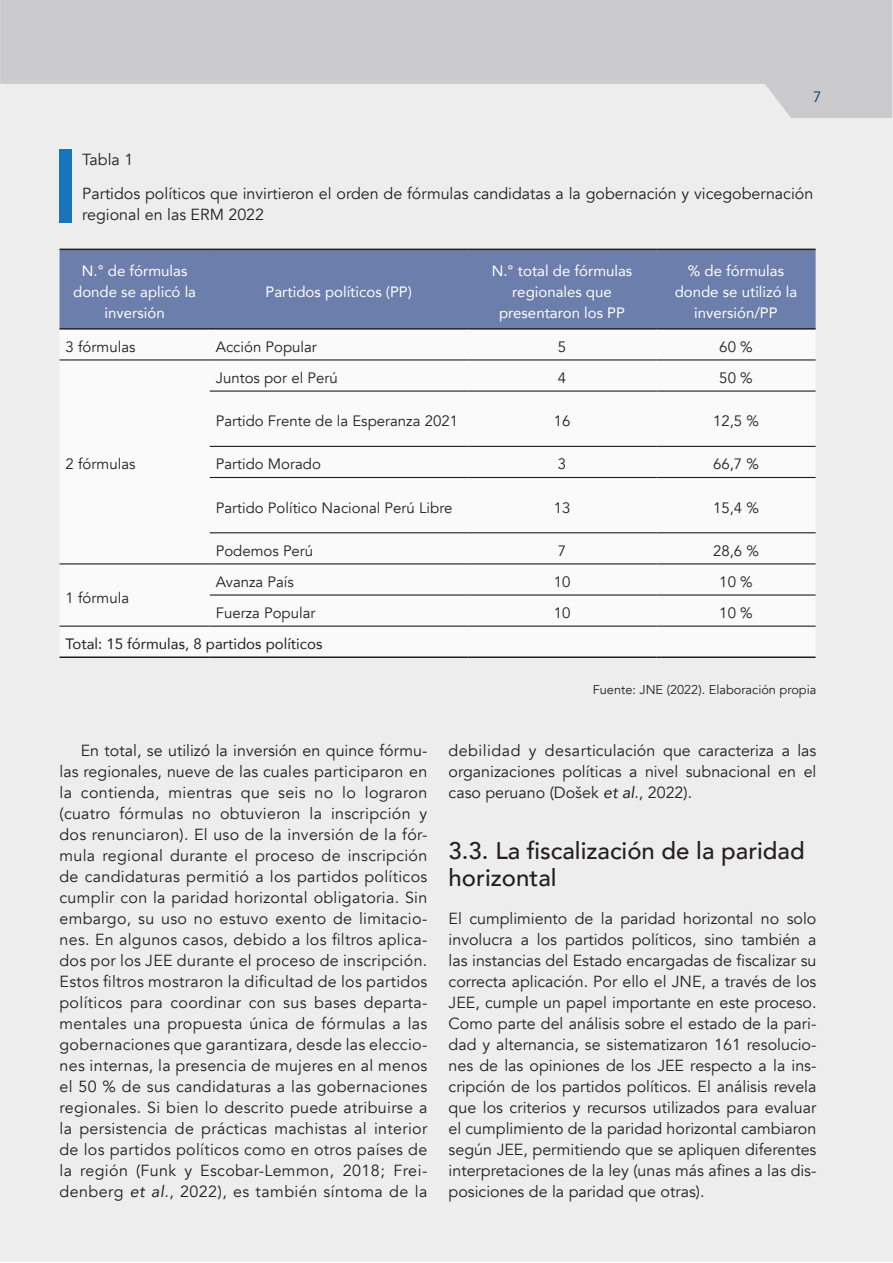
<style>
.page{position:relative;width:893px;height:1263px;background:#fff}
.page>*{position:absolute;margin:0;border:0;box-sizing:border-box;transform-origin:0 0}
.Subtitulo{font:500 24px/27px "Avenir";color:#231f20}
.Ultimo_parrafo{font:16.05px/21px "Avenir";letter-spacing:.005em;color:#231f20;text-align:justify}
.Primer_parrafo{font:16.05px/21px "Avenir";color:#231f20}
.Primer_parrafo-2{font:15px "Avenir";color:#231f20}
.Primer_parrafo-3{font:15px/21px "Avenir";color:#fff;text-align:center}
.Primer_parrafo-4{font:15px "Avenir";color:#231f20}
.t1{font:15px "Avenir";color:#013874}
.Primer_parrafo-5{font:12.75px "Avenir";color:#231f20}
.s1{font-style:italic}
</style>
<div class="page">
<div style="left:1px;top:1px;width:892px;height:1261px;background:#ededee"></div>
<svg style="left:0;top:0;width:892px;height:118px;fill:#cbcbce"></svg>
<div style="left:60px;top:150px;width:12px;height:73px;background:#1974bb"></div>
<div style="left:60px;top:250px;width:756px;height:78px;background:#6c7fac"></div>
<div style="left:60px;top:330px;width:756px;height:326px;background:#fafafa"></div>
<hr style="left:60px;top:249px;width:150px;height:1px;background:#231f20">
<hr style="left:210px;top:249px;width:258px;height:1px;background:#231f20">
<hr style="left:468px;top:249px;width:188px;height:1px;background:#231f20">
<hr style="left:656px;top:249px;width:160px;height:1px;background:#231f20">
<hr style="left:60px;top:328px;width:150px;height:2px;background:#231f20">
<hr style="left:210px;top:328px;width:258px;height:2px;background:#231f20">
<hr style="left:468px;top:328px;width:188px;height:2px;background:#231f20">
<hr style="left:656px;top:328px;width:160px;height:2px;background:#231f20">
<hr style="left:60px;top:656px;width:150px;height:2px;background:#231f20">
<hr style="left:210px;top:656px;width:258px;height:2px;background:#231f20">
<hr style="left:468px;top:656px;width:188px;height:2px;background:#231f20">
<hr style="left:656px;top:656px;width:160px;height:2px;background:#231f20">
<hr style="left:60px;top:359px;width:150px;height:1px;background:#231f20">
<hr style="left:210px;top:359px;width:258px;height:1px;background:#231f20">
<hr style="left:468px;top:359px;width:188px;height:1px;background:#231f20">
<hr style="left:656px;top:359px;width:160px;height:1px;background:#231f20">
<hr style="left:210px;top:390px;width:258px;height:2px;background:#231f20">
<hr style="left:468px;top:390px;width:188px;height:2px;background:#231f20">
<hr style="left:656px;top:390px;width:160px;height:2px;background:#231f20">
<hr style="left:210px;top:446px;width:258px;height:1px;background:#231f20">
<hr style="left:468px;top:446px;width:188px;height:1px;background:#231f20">
<hr style="left:656px;top:446px;width:160px;height:1px;background:#231f20">
<hr style="left:210px;top:477px;width:258px;height:1px;background:#231f20">
<hr style="left:468px;top:477px;width:188px;height:1px;background:#231f20">
<hr style="left:656px;top:477px;width:160px;height:1px;background:#231f20">
<hr style="left:210px;top:532px;width:258px;height:1px;background:#231f20">
<hr style="left:468px;top:532px;width:188px;height:1px;background:#231f20">
<hr style="left:656px;top:532px;width:160px;height:1px;background:#231f20">
<hr style="left:60px;top:563px;width:150px;height:1px;background:#231f20">
<hr style="left:210px;top:563px;width:258px;height:1px;background:#231f20">
<hr style="left:468px;top:563px;width:188px;height:1px;background:#231f20">
<hr style="left:656px;top:563px;width:160px;height:1px;background:#231f20">
<hr style="left:210px;top:594px;width:258px;height:2px;background:#231f20">
<hr style="left:468px;top:594px;width:188px;height:2px;background:#231f20">
<hr style="left:656px;top:594px;width:160px;height:2px;background:#231f20">
<hr style="left:60px;top:626px;width:150px;height:1px;background:#231f20">
<hr style="left:210px;top:626px;width:258px;height:1px;background:#231f20">
<hr style="left:468px;top:626px;width:188px;height:1px;background:#231f20">
<hr style="left:656px;top:626px;width:160px;height:1px;background:#231f20">
<p class="t1" style="left:813px;top:88px;width:10px">7</p>
<p class="Primer_parrafo" style="left:82px;top:149px;width:53px">Tabla 1</p>
<p class="Primer_parrafo" style="left:82px;top:183px;width:733px">Partidos políticos que invirtieron el orden de fórmulas candidatas a la gobernación y vicegobernación regional en las ERM 2022</p>
<p class="Primer_parrafo-3" style="left:73px;top:259px;width:124px">N.° de fórmulas donde se aplicó la inversión</p>
<p class="Primer_parrafo-3" style="left:265px;top:280px;width:148px">Partidos políticos (PP)</p>
<p class="Primer_parrafo-3" style="left:492px;top:259px;width:142px">N.° total de fórmulas regionales que presentaron los PP</p>
<p class="Primer_parrafo-3" style="left:675px;top:259px;width:124px">% de fórmulas donde se utilizó la inversión/PP</p>
<p class="Primer_parrafo-2" style="left:66px;top:338px;width:71px">3 fórmulas</p>
<p class="Primer_parrafo-2" style="left:216px;top:338px;width:103px">Acción Popular</p>
<p class="Primer_parrafo-2" style="left:558px;top:338px;width:10px">5</p>
<p class="Primer_parrafo-2" style="left:719px;top:338px;width:35px">60 %</p>
<p class="Primer_parrafo-2" style="left:66px;top:455px;width:71px">2 fórmulas</p>
<p class="Primer_parrafo-2" style="left:216px;top:369px;width:123px">Juntos por el Perú</p>
<p class="Primer_parrafo-2" style="left:558px;top:369px;width:10px">4</p>
<p class="Primer_parrafo-2" style="left:719px;top:369px;width:35px">50 %</p>
<p class="Primer_parrafo-2" style="left:216px;top:412px;width:244px">Partido Frente de la Esperanza 2021</p>
<p class="Primer_parrafo-2" style="left:554px;top:412px;width:18px">16</p>
<p class="Primer_parrafo-2" style="left:713px;top:412px;width:47px">12,5 %</p>
<p class="Primer_parrafo-2" style="left:216px;top:455px;width:107px">Partido Morado</p>
<p class="Primer_parrafo-2" style="left:558px;top:455px;width:10px">3</p>
<p class="Primer_parrafo-2" style="left:713px;top:455px;width:47px">66,7 %</p>
<p class="Primer_parrafo-2" style="left:216px;top:498px;width:238px">Partido Político Nacional Perú Libre</p>
<p class="Primer_parrafo-2" style="left:554px;top:498px;width:18px">13</p>
<p class="Primer_parrafo-2" style="left:713px;top:498px;width:47px">15,4 %</p>
<p class="Primer_parrafo-2" style="left:216px;top:542px;width:99px">Podemos Perú</p>
<p class="Primer_parrafo-2" style="left:558px;top:542px;width:10px">7</p>
<p class="Primer_parrafo-2" style="left:713px;top:542px;width:47px">28,6 %</p>
<p class="Primer_parrafo-2" style="left:216px;top:573px;width:80px">Avanza País</p>
<p class="Primer_parrafo-2" style="left:554px;top:573px;width:18px">10</p>
<p class="Primer_parrafo-2" style="left:719px;top:573px;width:35px">10 %</p>
<p class="Primer_parrafo-2" style="left:216px;top:604px;width:101px">Fuerza Popular</p>
<p class="Primer_parrafo-2" style="left:554px;top:604px;width:18px">10</p>
<p class="Primer_parrafo-2" style="left:719px;top:604px;width:35px">10 %</p>
<p class="Primer_parrafo-4" style="left:66px;top:632px;width:258px">Total: 15 fórmulas, 8 partidos políticos</p>
<p class="Primer_parrafo-5" style="left:593px;top:682px;width:225px">Fuente: JNE (2022). Elaboración propia</p>
<p class="Primer_parrafo-2" style="left:66px;top:588px;width:65px">1 fórmula</p>
<p class="Ultimo_parrafo" style="left:60px;top:740px;width:369px;text-indent:21px">En total, se utilizó la inversión en quince fórmu&shy;las regionales, nueve de las cuales participaron en la contienda, mientras que seis no lo lograron (cuatro fórmulas no obtuvieron la inscripción y dos renunciaron). El uso de la inversión de la fór&shy;mula regional durante el proceso de inscripción de candidaturas permitió a los partidos políticos cumplir con la paridad horizontal obligatoria. Sin embargo, su uso no estuvo exento de limitacio&shy;nes. En algunos casos, debido a los filtros aplica&shy;dos por los JEE durante el proceso de inscripción.<br>Estos filtros mostraron la dificultad de los partidos políticos para coordinar con sus bases departa&shy;mentales una propuesta única de fórmulas a las gobernaciones que garantizara, desde las eleccio&shy;nes internas, la presencia de mujeres en al menos el 50 % de sus candidaturas a las gobernaciones regionales. Si bien lo descrito puede atribuirse a la persistencia de prácticas machistas al interior de los partidos políticos como en otros países de la región (Funk y Escobar-Lemmon, 2018; Frei&shy;denberg <span class="s1">et al</span>., 2022), es también síntoma de la</p>
<p class="Ultimo_parrafo" style="left:449px;top:741px;width:369px">debilidad y desarticulación que caracteriza a las organizaciones políticas a nivel subnacional en el caso peruano (Došek <span class="s1">et al</span>., 2022).</p>
<p class="Subtitulo" style="left:449px;top:836px;width:358px">3.3. La fiscalización de la paridad horizontal</p>
<p class="Primer_parrafo" style="left:449px;top:909px;width:369px;text-align:justify">El cumplimiento de la paridad horizontal no solo involucra a los partidos políticos, sino también a las instancias del Estado encargadas de fiscalizar su correcta aplicación. Por ello el JNE, a través de los JEE, cumple un papel importante en este proceso.<br>Como parte del análisis sobre el estado de la pari&shy;dad y alternancia, se sistematizaron 161 resolucio&shy;nes de las opiniones de los JEE respecto a la ins&shy;cripción de los partidos políticos. El análisis revela que los criterios y recursos utilizados para evaluar el cumplimiento de la paridad horizontal cambiaron según JEE, permitiendo que se apliquen diferentes interpretaciones de la ley (unas más afines a las dis&shy;posiciones de la paridad que otras).</p>
</div>
